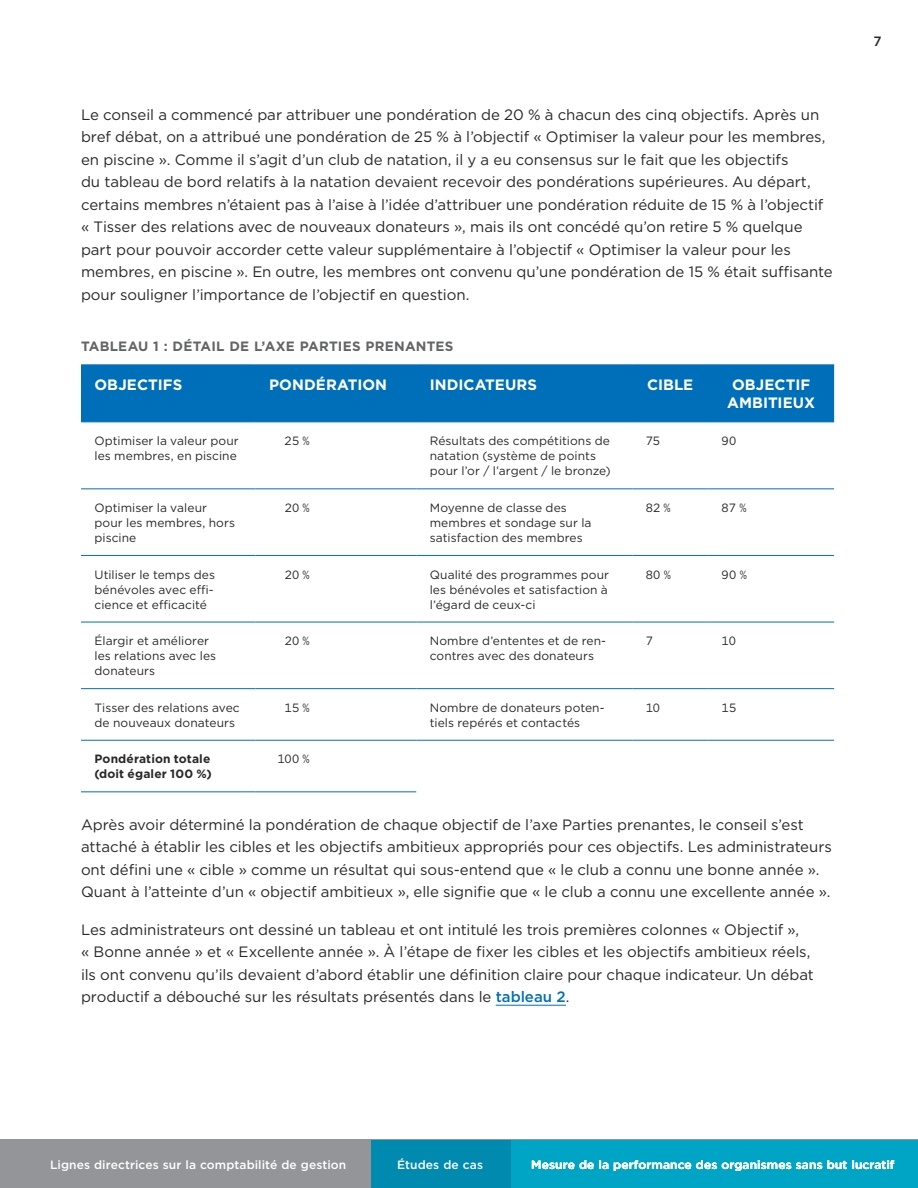
<style>
.page{position:relative;width:918px;height:1188px;background:#fff}
.page>*{position:absolute;margin:0;border:0;box-sizing:border-box;transform-origin:0 0}
.t1{font:15px/22.5px "Gotham";letter-spacing:-.005em;color:#292829}
.t2{font:700 15px/18px "Gotham";letter-spacing:.005em;color:#fff;text-align:center}
.t3{font:700 13.5px "Gotham";letter-spacing:.015em;color:#636466}
.t4{font:500 13.5px "Gotham";color:#292829}
.t5{font:12px/15px "Gotham";letter-spacing:.005em;color:#292829}
.t6{font:500 12px "Gotham";letter-spacing:.005em;color:#fff}
.t7{font:700 12px/15px "Gotham";letter-spacing:.01em;color:#292829}
.s1{font-weight:500;color:#006fba}
</style>
<div class="page">
<div style="left:0;top:1140px;width:918px;height:48px;background:#939598"></div>
<div style="left:371px;top:1140px;width:547px;height:48px;background:#008ab0"></div>
<div style="left:511px;top:1140px;width:407px;height:48px;background:#00a4c4"></div>
<hr style="left:496px;top:1005px;width:70px;height:1px;background:#006fba">
<div style="left:81px;top:365px;width:753px;height:56px;background:#006fba"></div>
<hr style="left:81px;top:488px;width:175px;height:1px;background:#006fba">
<hr style="left:81px;top:555px;width:175px;height:1px;background:#006fba">
<hr style="left:81px;top:622px;width:175px;height:1px;background:#006fba">
<hr style="left:81px;top:688px;width:175px;height:1px;background:#006fba">
<hr style="left:81px;top:740px;width:175px;height:1px;background:#006fba">
<hr style="left:81px;top:364px;width:175px;height:1px;background:#006fba">
<hr style="left:256px;top:364px;width:160px;height:1px;background:#006fba">
<hr style="left:416px;top:364px;width:216px;height:1px;background:#006fba">
<hr style="left:632px;top:364px;width:76px;height:1px;background:#006fba">
<hr style="left:708px;top:364px;width:126px;height:1px;background:#006fba">
<hr style="left:81px;top:421px;width:175px;height:1px;background:#006fba">
<hr style="left:81px;top:791px;width:175px;height:1px;background:#006fba">
<hr style="left:256px;top:488px;width:160px;height:1px;background:#006fba">
<hr style="left:416px;top:488px;width:216px;height:1px;background:#006fba">
<hr style="left:632px;top:488px;width:76px;height:1px;background:#006fba">
<hr style="left:708px;top:488px;width:126px;height:1px;background:#006fba">
<hr style="left:256px;top:555px;width:160px;height:1px;background:#006fba">
<hr style="left:416px;top:555px;width:216px;height:1px;background:#006fba">
<hr style="left:632px;top:555px;width:76px;height:1px;background:#006fba">
<hr style="left:708px;top:555px;width:126px;height:1px;background:#006fba">
<hr style="left:256px;top:622px;width:160px;height:1px;background:#006fba">
<hr style="left:416px;top:622px;width:216px;height:1px;background:#006fba">
<hr style="left:632px;top:622px;width:76px;height:1px;background:#006fba">
<hr style="left:708px;top:622px;width:126px;height:1px;background:#006fba">
<hr style="left:256px;top:688px;width:160px;height:1px;background:#006fba">
<hr style="left:416px;top:688px;width:216px;height:1px;background:#006fba">
<hr style="left:632px;top:688px;width:76px;height:1px;background:#006fba">
<hr style="left:708px;top:688px;width:126px;height:1px;background:#006fba">
<hr style="left:256px;top:740px;width:160px;height:1px;background:#006fba">
<hr style="left:416px;top:740px;width:216px;height:1px;background:#006fba">
<hr style="left:632px;top:740px;width:76px;height:1px;background:#006fba">
<hr style="left:708px;top:740px;width:126px;height:1px;background:#006fba">
<hr style="left:256px;top:421px;width:160px;height:1px;background:#006fba">
<hr style="left:416px;top:421px;width:216px;height:1px;background:#006fba">
<hr style="left:632px;top:421px;width:76px;height:1px;background:#006fba">
<hr style="left:708px;top:421px;width:126px;height:1px;background:#006fba">
<hr style="left:256px;top:791px;width:160px;height:1px;background:#006fba">
<p class="t1" style="left:81px;top:103px;width:753px">Le conseil a commencé par attribuer une pondération de 20 % à chacun des cinq objectifs. Après un bref débat, on a attribué une pondération de 25 % à l’objectif « Optimiser la valeur pour les membres, en piscine ». Comme il s’agit d’un club de natation, il y a eu consensus sur le fait que les objectifs<br>du tableau de bord relatifs à la natation devaient recevoir des pondérations supérieures. Au départ, certains membres n’étaient pas à l’aise à l’idée d’attribuer une pondération réduite de 15 % à l’objectif « Tisser des relations avec de nouveaux donateurs », mais ils ont concédé qu’on retire 5 % quelque part pour pouvoir accorder cette valeur supplémentaire à l’objectif « Optimiser la valeur pour les membres, en piscine ». En outre, les membres ont convenu qu’une pondération de 15 % était suffisante pour souligner l’importance de l’objectif en question.</p>
<p class="t3" style="left:81px;top:337px;width:374px">TABLEAU 1 : DÉTAIL DE L’AXE PARTIES PRENANTES</p>
<p class="t2" style="left:94px;top:376px;width:89px">OBJECTIFS</p>
<p class="t2" style="left:269px;top:376px;width:119px">PONDÉRATION</p>
<p class="t2" style="left:430px;top:376px;width:109px">INDICATEURS</p>
<p class="t2" style="left:647px;top:376px;width:48px">CIBLE</p>
<p class="t2" style="left:727px;top:376px;width:89px">OBJECTIF<br>AMBITIEUX</p>
<p class="t5" style="left:285px;top:433px;width:27px">25 %</p>
<p class="t5" style="left:430px;top:433px;width:182px">Résultats des compétitions de natation (système de points pour l’or / l’argent / le bronze)</p>
<p class="t5" style="left:646px;top:433px;width:16px">75</p>
<p class="t5" style="left:722px;top:433px;width:16px">90</p>
<p class="t5" style="left:285px;top:500px;width:27px">20 %</p>
<p class="t5" style="left:430px;top:500px;width:163px">Moyenne de classe des membres et sondage sur la satisfaction des membres</p>
<p class="t5" style="left:646px;top:500px;width:27px">82 %</p>
<p class="t5" style="left:722px;top:500px;width:26px">87 %</p>
<p class="t5" style="left:94px;top:433px;width:146px">Optimiser la valeur pour les membres, en piscine</p>
<p class="t5" style="left:94px;top:500px;width:142px">Optimiser la valeur pour les membres, hors piscine</p>
<p class="t5" style="left:95px;top:567px;width:122px;text-align:justify">Utiliser le temps des bénévoles avec effi&shy;cience et efficacité</p>
<p class="t5" style="left:285px;top:567px;width:27px">20 %</p>
<p class="t5" style="left:430px;top:567px;width:181px;text-align:justify">Qualité des programmes pour les bénévoles et satisfaction à l’égard de ceux-ci</p>
<p class="t5" style="left:646px;top:567px;width:27px">80 %</p>
<p class="t5" style="left:722px;top:567px;width:27px">90 %</p>
<p class="t5" style="left:95px;top:633px;width:123px">Élargir et améliorer les relations avec les donateurs</p>
<p class="t5" style="left:285px;top:633px;width:27px">20 %</p>
<p class="t5" style="left:430px;top:633px;width:178px">Nombre d’ententes et de ren&shy;contres avec des donateurs</p>
<p class="t5" style="left:646px;top:633px;width:9px">7</p>
<p class="t5" style="left:722px;top:633px;width:16px">10</p>
<p class="t5" style="left:95px;top:700px;width:147px">Tisser des relations avec de nouveaux donateurs</p>
<p class="t5" style="left:285px;top:700px;width:27px">15 %</p>
<p class="t5" style="left:430px;top:700px;width:177px">Nombre de donateurs poten&shy;tiels repérés et contactés</p>
<p class="t5" style="left:646px;top:700px;width:16px">10</p>
<p class="t5" style="left:722px;top:700px;width:16px">15</p>
<p class="t7" style="left:95px;top:752px;width:119px">Pondération totale (doit égaler 100 %)</p>
<p class="t5" style="left:277px;top:751px;width:34px">100 %</p>
<p class="t1" style="left:81px;top:813px;width:752px">Après avoir déterminé la pondération de chaque objectif de l’axe Parties prenantes, le conseil s’est attaché à établir les cibles et les objectifs ambitieux appropriés pour ces objectifs. Les administrateurs ont défini une « cible » comme un résultat qui sous-entend que « le club a connu une bonne année ».<br>Quant à l’atteinte d’un « objectif ambitieux », elle signifie que « le club a connu une excellente année ».</p>
<p class="t1" style="left:81px;top:918px;width:735px">Les administrateurs ont dessiné un tableau et ont intitulé les trois premières colonnes « Objectif »,<br>« Bonne année » et « Excellente année ». À l’étape de fixer les cibles et les objectifs ambitieux réels, ils ont convenu qu’ils devaient d’abord établir une définition claire pour chaque indicateur. Un débat productif a débouché sur les résultats présentés dans le <span class="s1">tableau 2</span>.</p>
<p class="t4" style="left:873px;top:32px;width:10px">7</p>
<p class="t6" style="left:50px;top:1157px;width:298px">Lignes directrices sur la comptabilité de gestion</p>
<p class="t6" style="left:397px;top:1157px;width:87px">Études de cas</p>
<p class="t6" style="left:531px;top:1157px;width:365px">Mesure de la performance des organismes sans but lucratif</p>
</div>
